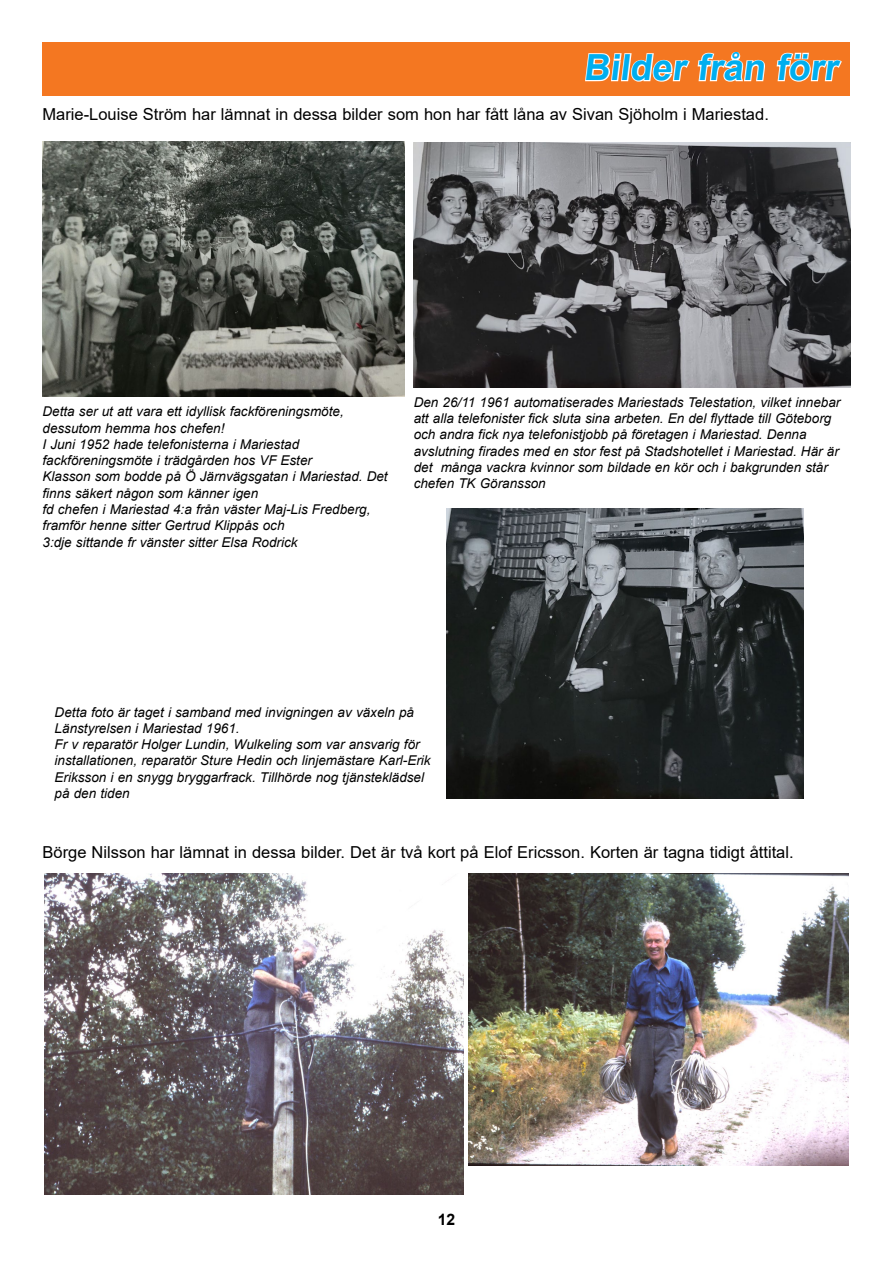
<style>
.page{position:relative;width:893px;height:1263px;background:#fff}
.page>*{position:absolute;margin:0;border:0;box-sizing:border-box;transform-origin:0 0}
.t1{font:700 36px "Arial";color:#00aeef}
.t2{font:16.5px "Arial";color:#000}
.t3{font:700 15.75px "Arial";color:#000}
.t4{font:italic 13.5px/16.2px "Arial";color:#000}
</style>
<div class="page">
<div style="left:43px;top:43px;width:807px;height:53px;background:#f47721"></div>
<svg style="left:585px;top:52px;width:180px;height:30px"></svg>
<svg style="left:776px;top:52px;width:66px;height:30px"></svg>
<img style="left:43px;top:141px;width:362px;height:256px">
<img style="left:414px;top:142px;width:436px;height:246px">
<img style="left:446px;top:508px;width:358px;height:290px">
<img style="left:44px;top:873px;width:419px;height:322px">
<img style="left:469px;top:874px;width:380px;height:291px">
<h1 class="t1" style="left:584px;top:42px;width:262px">Bilder från förr</h1>
<p class="t2" style="left:43px;top:103px;width:728px">Marie-Louise Ström har lämnat in dessa bilder som hon har fått låna av Sivan Sjöholm i Mariestad.</p>
<p class="t4" style="left:43px;top:404px;width:347px">Detta ser ut att vara ett idyllisk fackföreningsmöte, dessutom hemma hos chefen!<br>I Juni 1952 hade telefonisterna i Mariestad fackföreningsmöte i trädgården hos VF Ester<br>Klasson som bodde på Ö Järnvägsgatan i Mariestad. Det finns säkert någon som känner igen<br>fd chefen i Mariestad 4:a från väster Maj-Lis Fredberg, framför henne sitter Gertrud Klippås och<br>3:dje sittande fr vänster sitter Elsa Rodrick</p>
<p class="t4" style="left:414px;top:394px;width:428px">Den 26/11 1961 automatiserades Mariestads Telestation, vilket innebar att alla telefonister fick sluta sina arbeten. En del flyttade till Göteborg och andra fick nya telefonistjobb på företagen i Mariestad. Denna avslutning firades med en stor fest på Stadshotellet i Mariestad. Här är det många vackra kvinnor som bildade en kör och i bakgrunden står chefen TK Göransson</p>
<p class="t4" style="left:55px;top:704px;width:377px">Detta foto är taget i samband med invigningen av växeln på Länstyrelsen i Mariestad 1961.<br>Fr v reparatör Holger Lundin, Wulkeling som var ansvarig för installationen, reparatör Sture Hedin och linjemästare Karl-Erik Eriksson i en snygg bryggarfrack. Tillhörde nog tjänsteklädsel på den tiden</p>
<p class="t2" style="left:43px;top:841px;width:753px">Börge Nilsson har lämnat in dessa bilder. Det är två kort på Elof Ericsson. Korten är tagna tidigt åttital.</p>
<p class="t3" style="left:438px;top:1208px;width:19px">12</p>
</div>
